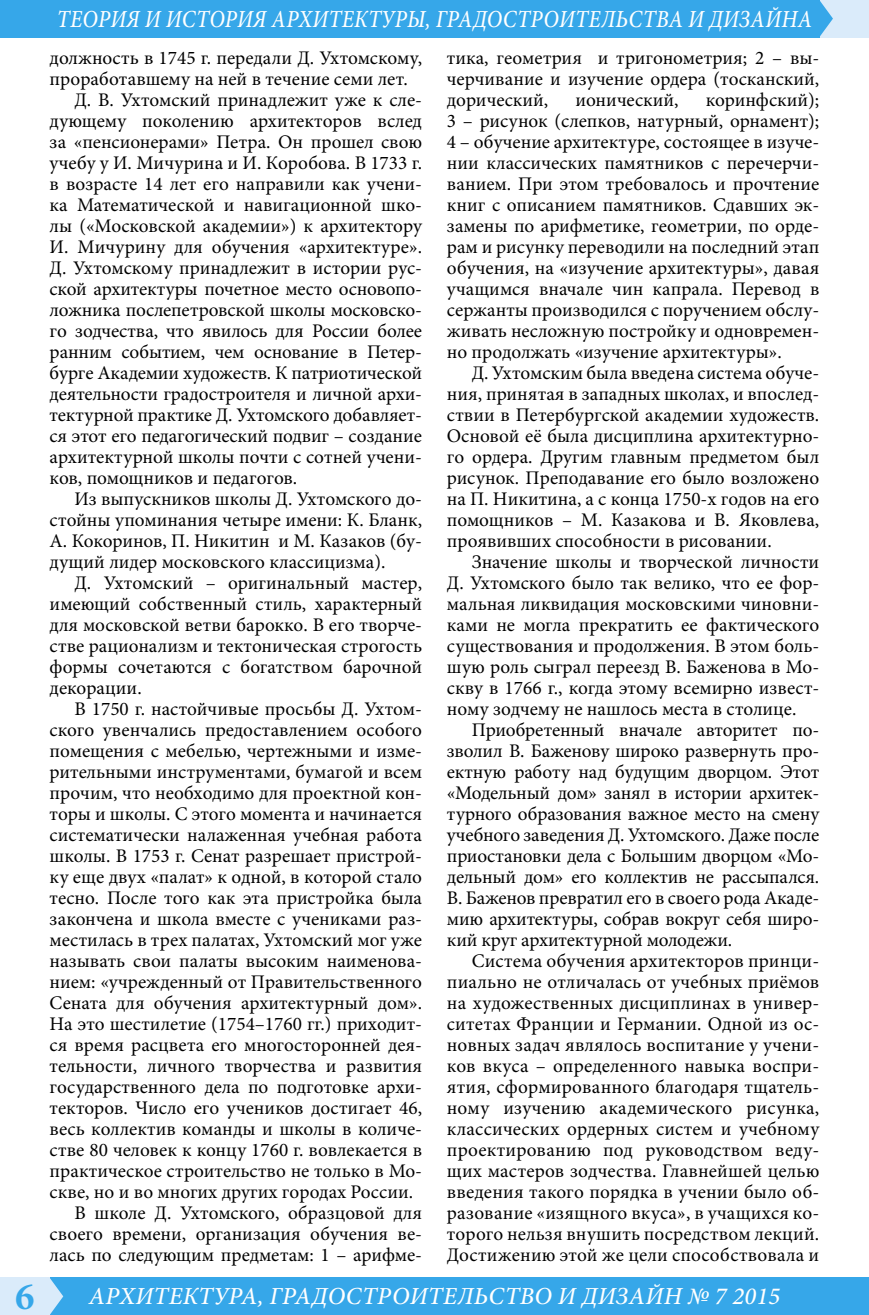
<style>
.page{position:relative;width:869px;height:1315px;background:#fff}
.page>*{position:absolute;margin:0;border:0;box-sizing:border-box;transform-origin:0 0}
.t1{font:700 38.5px "Minion Pro";color:#36a7e9}
.t2{font:italic 500 24.5px "Minion Pro";letter-spacing:.01em;color:#fff;scale:.88 1}
.t3{font:italic 500 24.5px "Minion Pro";letter-spacing:.01em;color:#fff}
.t4{font:19.25px/21px "Minion Pro";color:#000;text-align:justify}
</style>
<div class="page">
<div style="left:46px;top:1277px;width:822px;height:38px;background:#36a7e9"></div>
<div style="left:819px;top:0;width:49px;height:37px;background:#daebfa"></div>
<div style="left:0;top:1277px;width:50px;height:38px;background:#daebfa"></div>
<div style="left:0;top:0;width:819px;height:37px;background:#36a7e9"></div>
<svg style="left:50px;top:1278px;width:13px;height:37px"></svg>
<svg style="left:819px;top:0;width:13px;height:37px"></svg>
<p class="t2" style="left:57px;top:2px;width:859px">ТЕОРИЯ И ИСТОРИЯ АРХИТЕКТУРЫ, ГРАДОСТРОИТЕЛЬСТВА И ДИЗАЙНА</p>
<p class="t4" style="left:50px;top:47px;width:374px">должность в 1745 г. передали Д. Ухтомскому, проработавшему на ней в течение семи лет.</p>
<p class="t4" style="left:50px;top:89px;width:374px;text-indent:25px">Д. В. Ухтомский принадлежит уже к сле&shy;дующему поколению архитекторов вслед за «пенсионерами» Петра. Он прошел свою учебу у И. Мичурина и И. Коробова. В 1733 г. в возрасте 14 лет его направили как учени&shy;ка Математической и навигационной шко&shy;лы («Московской академии») к архитектору И. Мичурину для обучения «архитектуре».<br>Д. Ухтомскому принадлежит в истории рус&shy;ской архитектуры почетное место основопо&shy;ложника послепетровской школы московско&shy;го зодчества, что явилось для России более ранним событием, чем основание в Петер&shy;бурге Академии художеств. К патриотической деятельности градостроителя и личной архи&shy;тектурной практике Д. Ухтомского добавляет&shy;ся этот его педагогический подвиг – создание архитектурной школы почти с сотней учени&shy;ков, помощников и педагогов.</p>
<p class="t4" style="left:50px;top:488px;width:374px;text-indent:25px">Из выпускников школы Д. Ухтомского до&shy;стойны упоминания четыре имени: К. Бланк, А. Кокоринов, П. Никитин и М. Казаков (бу&shy;дущий лидер московского классицизма).</p>
<p class="t4" style="left:50px;top:572px;width:374px;text-indent:25px">Д. Ухтомский – оригинальный мастер, имеющий собственный стиль, характерный для московской ветви барокко. В его творче&shy;стве рационализм и тектоническая строгость формы сочетаются с богатством барочной декорации.</p>
<p class="t4" style="left:50px;top:698px;width:374px;text-indent:25px">В 1750 г. настойчивые просьбы Д. Ухтом&shy;ского увенчались предоставлением особого помещения с мебелью, чертежными и изме&shy;рительными инструментами, бумагой и всем прочим, что необходимо для проектной кон&shy;торы и школы. С этого момента и начинается систематически налаженная учебная работа школы. В 1753 г. Сенат разрешает пристрой&shy;ку еще двух «палат» к одной, в которой стало тесно. После того как эта пристройка была закончена и школа вместе с учениками раз&shy;местилась в трех палатах, Ухтомский мог уже называть свои палаты высоким наименова&shy;нием: «учрежденный от Правительственного Сената для обучения архитектурный дом».<br>На это шестилетие (1754–1760 гг.) приходит&shy;ся время расцвета его многосторонней дея&shy;тельности, личного творчества и развития государственного дела по подготовке архи&shy;текторов. Число его учеников достигает 46, весь коллектив команды и школы в количе&shy;стве 80 человек к концу 1760 г. вовлекается в практическое строительство не только в Мо&shy;скве, но и во многих других городах России.</p>
<p class="t4" style="left:50px;top:1202px;width:374px;text-indent:25px">В школе Д. Ухтомского, образцовой для своего времени, организация обучения ве&shy;лась по следующим предметам: 1 – арифме-</p>
<p class="t4" style="left:446px;top:47px;width:374px">тика, геометрия и тригонометрия; 2 – вы&shy;черчивание и изучение ордера (тосканский, дорический,</p>
<p class="t4" style="left:446px;top:89px;width:374px;text-indent:259px">коринфский); 3 – рисунок (слепков, натурный, орнамент); 4 – обучение архитектуре, состоящее в изуче&shy;нии классических памятников с перечерчи&shy;ванием. При этом требовалось и прочтение книг с описанием памятников. Сдавших эк&shy;замены по арифметике, геометрии, по орде&shy;рам и рисунку переводили на последний этап обучения, на «изучение архитектуры», давая учащимся вначале чин капрала. Перевод в сержанты производился с поручением обслу&shy;живать несложную постройку и одновремен&shy;но продолжать «изучение архитектуры».</p>
<p class="t4" style="left:446px;top:362px;width:374px;text-indent:25px">Д. Ухтомским была введена система обуче&shy;ния, принятая в западных школах, и впослед&shy;ствии в Петербургской академии художеств.<br>Основой её была дисциплина архитектурно&shy;го ордера. Другим главным предметом был рисунок. Преподавание его было возложено на П. Никитина, а с конца 1750-х годов на его помощников – М. Казакова и В. Яковлева, проявивших способности в рисовании.</p>
<p class="t4" style="left:446px;top:551px;width:374px;text-indent:25px">Значение школы и творческой личности Д. Ухтомского было так велико, что ее фор&shy;мальная ликвидация московскими чиновни&shy;ками не могла прекратить ее фактического существования и продолжения. В этом боль&shy;шую роль сыграл переезд В. Баженова в Мо&shy;скву в 1766 г., когда этому всемирно извест&shy;ному зодчему не нашлось места в столице.</p>
<p class="t4" style="left:446px;top:719px;width:374px;text-indent:25px">Приобретенный вначале авторитет по&shy;зволил В. Баженову широко развернуть про&shy;ектную работу над будущим дворцом. Этот «Модельный дом» занял в истории архитек&shy;турного образования важное место на смену учебного заведения Д. Ухтомского. Даже после приостановки дела с Большим дворцом «Мо&shy;дельный дом» его коллектив не рассыпался.<br>В. Баженов превратил его в своего рода Акаде&shy;мию архитектуры, собрав вокруг себя широ&shy;кий круг архитектурной молодежи.</p>
<p class="t4" style="left:446px;top:950px;width:374px;text-indent:25px">Система обучения архитекторов принци&shy;пиально не отличалась от учебных приёмов на художественных дисциплинах в универ&shy;ситетах Франции и Германии. Одной из ос&shy;новных задач являлось воспитание у учени&shy;ков вкуса – определенного навыка воспри&shy;ятия, сформированного благодаря тщатель&shy;ному изучению академического рисунка, классических ордерных систем и учебному проектированию под руководством веду&shy;щих мастеров зодчества. Главнейшей целью введения такого порядка в учении было об&shy;разование «изящного вкуса», в учащихся ко&shy;торого нельзя внушить посредством лекций.<br>Достижению этой же цели способствовала и</p>
<p class="t4" style="left:575px;top:89px;width:105px">ионический,</p>
<h1 class="t1" style="left:15px;top:1269px;width:21px">6</h1>
<p class="t3" style="left:89px;top:1279px;width:692px">АРХИТЕКТУРА, ГРАДОСТРОИТЕЛЬСТВО И ДИЗАЙН № 7 2015</p>
</div>
